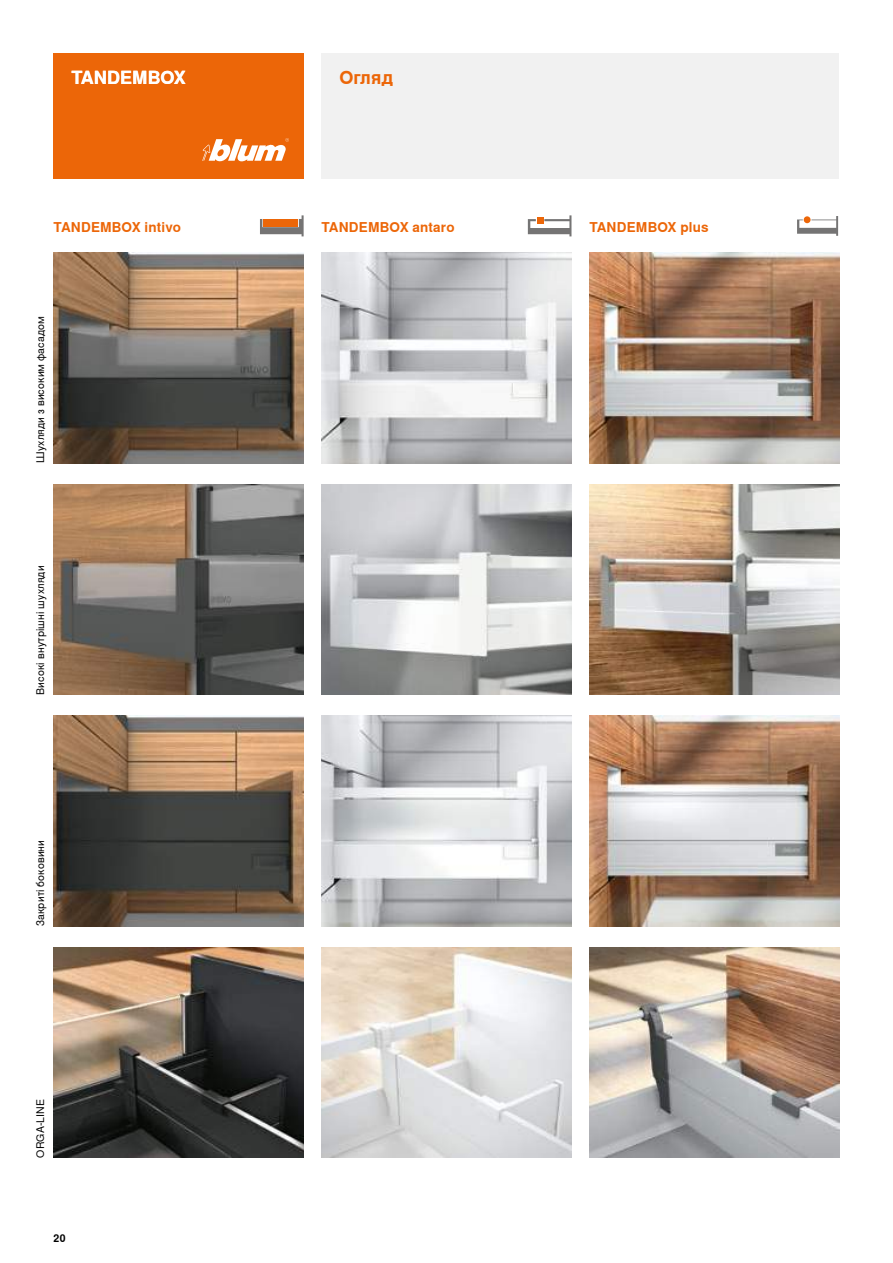
<style>
.page{position:relative;width:893px;height:1263px;background:#fff}
.page>*{position:absolute;margin:0;border:0;box-sizing:border-box;transform-origin:0 0}
.t1{font:700 18px "Nimbus Sans Global";letter-spacing:-.005em;color:#fff}
.t2{font:700 18px "Nimbus Sans Global";color:#ec6608}
.t3{font:700 13.5px "Nimbus Sans Global";letter-spacing:.01em;color:#ec6608}
.t4{font:10.5px "Nimbus Sans Global";letter-spacing:.015em;color:#000}
.t5{font:700 10.5px "Nimbus Sans Global";color:#000}
</style>
<div class="page">
<svg style="left:797px;top:216px;width:41px;height:20px"></svg>
<div style="left:804px;top:216px;width:6px;height:7px;background:#ec6608;border-radius:50%"></div>
<svg style="left:528px;top:215px;width:43px;height:21px"></svg>
<svg style="left:260px;top:215px;width:44px;height:21px"></svg>
<img style="left:589px;top:253px;width:250px;height:210px">
<img style="left:321px;top:253px;width:250px;height:210px">
<img style="left:54px;top:253px;width:250px;height:210px">
<img style="left:589px;top:484px;width:250px;height:211px">
<img style="left:321px;top:484px;width:250px;height:211px">
<img style="left:54px;top:484px;width:250px;height:211px">
<img style="left:589px;top:716px;width:250px;height:210px">
<img style="left:589px;top:947px;width:250px;height:211px">
<img style="left:321px;top:947px;width:250px;height:211px">
<img style="left:54px;top:716px;width:250px;height:210px">
<img style="left:321px;top:716px;width:250px;height:210px">
<img style="left:54px;top:947px;width:250px;height:210px">
<div style="left:321px;top:54px;width:518px;height:125px;background:#f0f0f0"></div>
<div style="left:54px;top:54px;width:250px;height:125px;background:#ec6608"></div>
<svg style="left:202px;top:138px;width:87px;height:23px"></svg>
<h1 class="t1" style="left:71px;top:67px;width:116px">TANDEMBOX</h1>
<h1 class="t2" style="left:339px;top:67px;width:55px">Огляд</h1>
<p class="t3" style="left:54px;top:219px;width:129px">TANDEMBOX intivo</p>
<p class="t3" style="left:322px;top:219px;width:135px">TANDEMBOX antaro</p>
<p class="t3" style="left:589px;top:219px;width:121px">TANDEMBOX plus</p>
<p class="t4" style="left:34px;top:463px;width:149px;rotate:-90deg">Шухляди з високим фасадом</p>
<p class="t4" style="left:34px;top:695px;width:131px;rotate:-90deg">Високі внутрішні шухляди</p>
<p class="t4" style="left:34px;top:926px;width:88px;rotate:-90deg">Закриті боковини</p>
<p class="t4" style="left:34px;top:1158px;width:60px;rotate:-90deg">ORGA-LINE</p>
<p class="t5" style="left:54px;top:1232px;width:14px">20</p>
</div>
